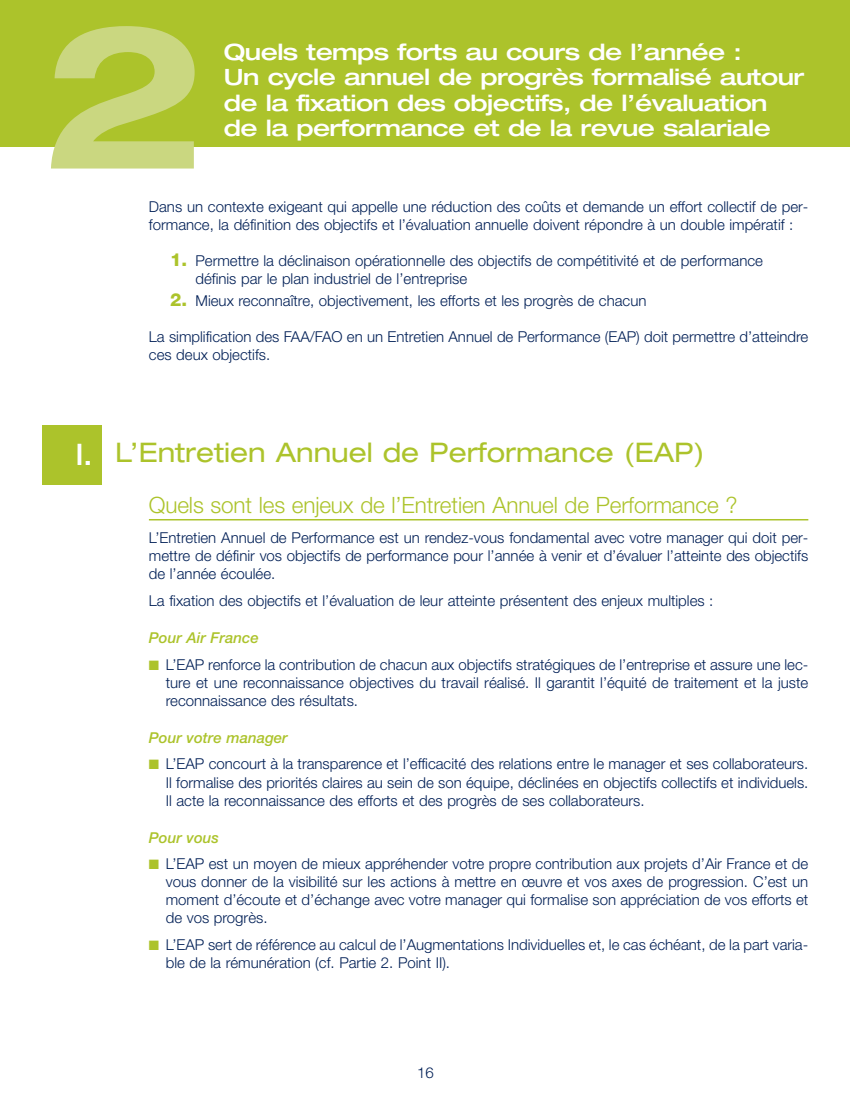
<style>
.page{position:relative;width:851px;height:1106px;background:#fff}
.page>*{position:absolute;margin:0;border:0;box-sizing:border-box;transform-origin:0 0}
.t1{font:700 expanded 199.95px "Helvetica Neue";color:#cad780}
.t2{font:expanded 27px "Helvetica Neue";color:#acc32b}
.t3{font:500 expanded 22.5px/25.5px "Helvetica Neue";letter-spacing:-.02em;color:#fff;scale:1.06 1}
.t4{font:300 22.5px "Helvetica Neue";letter-spacing:-.005em;color:#acc32b}
.t5{font:300 15px/18px "Helvetica Neue";color:#001f56}
.t6{font:italic 500 15px "Helvetica Neue";color:#acc32b}
.s1{font-weight:800;font-size:18px;color:#acc32b}
.s2{font-weight:500;font-stretch:normal;font-size:29.7px;color:#fff}
.s3{color:#acc32b}
</style>
<div class="page">
<div style="left:0;top:0;width:849px;height:146px;background:#acc32b"></div>
<div style="left:43px;top:425px;width:59px;height:60px;background:#acc32b"></div>
<hr style="left:149px;top:519px;width:659px;height:1px;background:#acc32b">
<h1 class="t1" style="left:43px;top:23px;width:165px">2</h1>
<h3 class="t3" style="left:224px;top:41px;width:549px">Quels temps forts au cours de l’année :<br>Un cycle annuel de progrès formalisé autour de la fixation des objectifs, de l’évaluation de la performance et de la revue salariale</h3>
<p class="t5" style="left:149px;top:199px;width:661px">Dans un contexte exigeant qui appelle une réduction des coûts et demande un effort collectif de per&shy;formance, la définition des objectifs et l’évaluation annuelle doivent répondre à un double impératif :</p>
<p class="t5" style="left:195px;top:253px;width:569px;text-indent:-25px"><span class="s1">1.</span> Permettre la déclinaison opérationnelle des objectifs de compétitivité et de performance définis par le plan industriel de l’entreprise</p>
<p class="t5" style="left:170px;top:293px;width:478px"><span class="s1">2.</span> Mieux reconnaître, objectivement, les efforts et les progrès de chacun</p>
<p class="t5" style="left:149px;top:329px;width:661px">La simplification des FAA/FAO en un Entretien Annuel de Performance (EAP) doit permettre d’atteindre ces deux objectifs.</p>
<h2 class="t2" style="left:76px;top:442px;width:630px"><span class="s2">I.</span> L’Entretien Annuel de Performance (EAP)</h2>
<h3 class="t4" style="left:149px;top:496px;width:590px">Quels sont les enjeux de l’Entretien Annuel de Performance ?</h3>
<p class="t5" style="left:149px;top:530px;width:661px;text-align:justify">L’Entretien Annuel de Performance est un rendez-vous fondamental avec votre manager qui doit per&shy;mettre de définir vos objectifs de performance pour l’année à venir et d’évaluer l’atteinte des objectifs de l’année écoulée.</p>
<p class="t5" style="left:149px;top:593px;width:566px">La fixation des objectifs et l’évaluation de leur atteinte présentent des enjeux multiples :</p>
<p class="t6" style="left:149px;top:632px;width:111px">Pour Air France</p>
<p class="t5" style="left:166px;top:656px;width:644px;text-align:justify;text-indent:-17px"><span class="s3">■</span> L’EAP renforce la contribution de chacun aux objectifs stratégiques de l’entreprise et assure une lec&shy;ture et une reconnaissance objectives du travail réalisé. Il garantit l’équité de traitement et la juste reconnaissance des résultats.</p>
<p class="t6" style="left:149px;top:732px;width:140px">Pour votre manager</p>
<p class="t5" style="left:166px;top:756px;width:644px;text-align:justify;text-indent:-17px"><span class="s3">■</span> L’EAP concourt à la transparence et l’efficacité des relations entre le manager et ses collaborateurs.<br>Il formalise des priorités claires au sein de son équipe, déclinées en objectifs collectifs et individuels.<br>Il acte la reconnaissance des efforts et des progrès de ses collaborateurs.</p>
<p class="t6" style="left:149px;top:832px;width:72px">Pour vous</p>
<p class="t5" style="left:166px;top:856px;width:644px;text-align:justify;text-indent:-17px"><span class="s3">■</span> L’EAP est un moyen de mieux appréhender votre propre contribution aux projets d’Air France et de vous donner de la visibilité sur les actions à mettre en œuvre et vos axes de progression. C’est un moment d’écoute et d’échange avec votre manager qui formalise son appréciation de vos efforts et de vos progrès.</p>
<p class="t5" style="left:166px;top:936px;width:644px;text-indent:-17px"><span class="s3">■</span> L’EAP sert de référence au calcul de l’Augmentations Individuelles et, le cas échéant, de la part varia&shy;ble de la rémunération (cf. Partie 2. Point II).</p>
<p class="t5" style="left:417px;top:1064px;width:18px">16</p>
</div>
